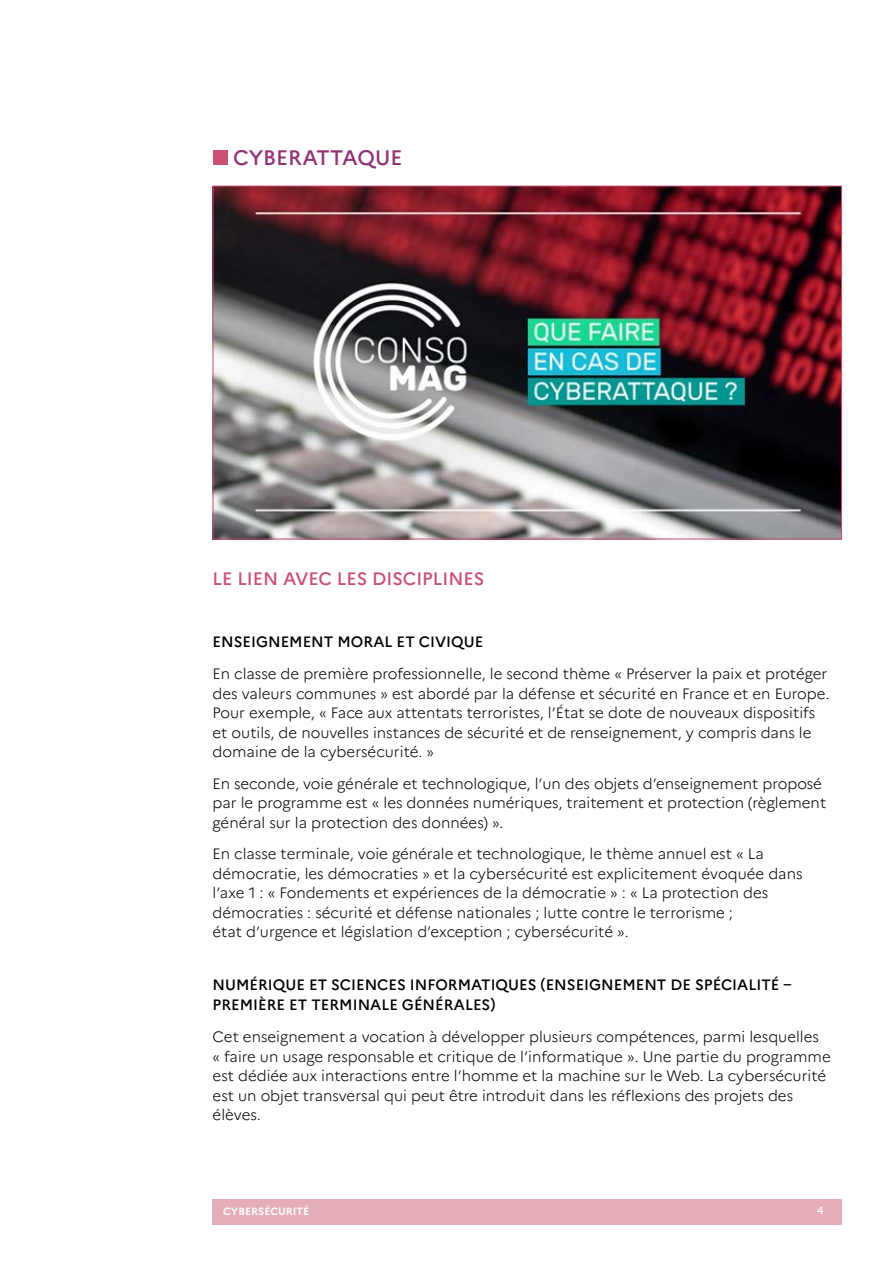
<style>
.page{position:relative;width:893px;height:1263px;background:#fff}
.page>*{position:absolute;margin:0;border:0;box-sizing:border-box;transform-origin:0 0}
.t1{font:500 21px "Marianne";color:#913576}
.t2{font:500 18px "Marianne";color:#ca5074}
.t3{font:300 15px/19.5px "Marianne";color:#000}
.t4{font:500 15px/19.5px "Marianne";color:#000}
.t5{font:700 10.5px "Marianne";color:#fff}
.t6{font:500 10.5px "Marianne";color:#fff}
</style>
<div class="page">
<div style="left:212px;top:1199px;width:629px;height:26px;background:#e4adb8"></div>
<div style="left:213px;top:150px;width:14px;height:15px;background:#ca5074"></div>
<img style="left:215px;top:188px;width:625px;height:349px">
<h1 class="t1" style="left:233px;top:144px;width:171px">CYBERATTAQUE</h1>
<p class="t2" style="left:213px;top:568px;width:273px">LE LIEN AVEC LES DISCIPLINES</p>
<p class="t4" style="left:213px;top:632px;width:272px">ENSEIGNEMENT MORAL ET CIVIQUE</p>
<p class="t3" style="left:213px;top:664px;width:618px">En classe de première professionnelle, le second thème « Préserver la paix et protéger des valeurs communes » est abordé par la défense et sécurité en France et en Europe.<br>Pour exemple, « Face aux attentats terroristes, l’État se dote de nouveaux dispositifs et outils, de nouvelles instances de sécurité et de renseignement, y compris dans le domaine de la cybersécurité. »</p>
<p class="t3" style="left:213px;top:774px;width:615px">En seconde, voie générale et technologique, l’un des objets d’enseignement proposé par le programme est « les données numériques, traitement et protection (règlement général sur la protection des données) ».</p>
<p class="t3" style="left:213px;top:844px;width:591px">En classe terminale, voie générale et technologique, le thème annuel est « La démocratie, les démocraties » et la cybersécurité est explicitement évoquée dans l’axe 1 : « Fondements et expériences de la démocratie » : « La protection des démocraties : sécurité et défense nationales ; lutte contre le terrorisme ;<br>état d’urgence et législation d’exception ; cybersécurité ».</p>
<p class="t4" style="left:213px;top:975px;width:580px">NUMÉRIQUE ET SCIENCES INFORMATIQUES (ENSEIGNEMENT DE SPÉCIALITÉ –<br>PREMIÈRE ET TERMINALE GÉNÉRALES)</p>
<p class="t3" style="left:213px;top:1027px;width:620px">Cet enseignement a vocation à développer plusieurs compétences, parmi lesquelles<br>« faire un usage responsable et critique de l’informatique ». Une partie du programme est dédiée aux interactions entre l’homme et la machine sur le Web. La cybersécurité est un objet transversal qui peut être introduit dans les réflexions des projets des élèves.</p>
<p class="t5" style="left:223px;top:1205px;width:88px">CYBERSÉCURITÉ</p>
<p class="t6" style="left:817px;top:1204px;width:8px">4</p>
</div>
